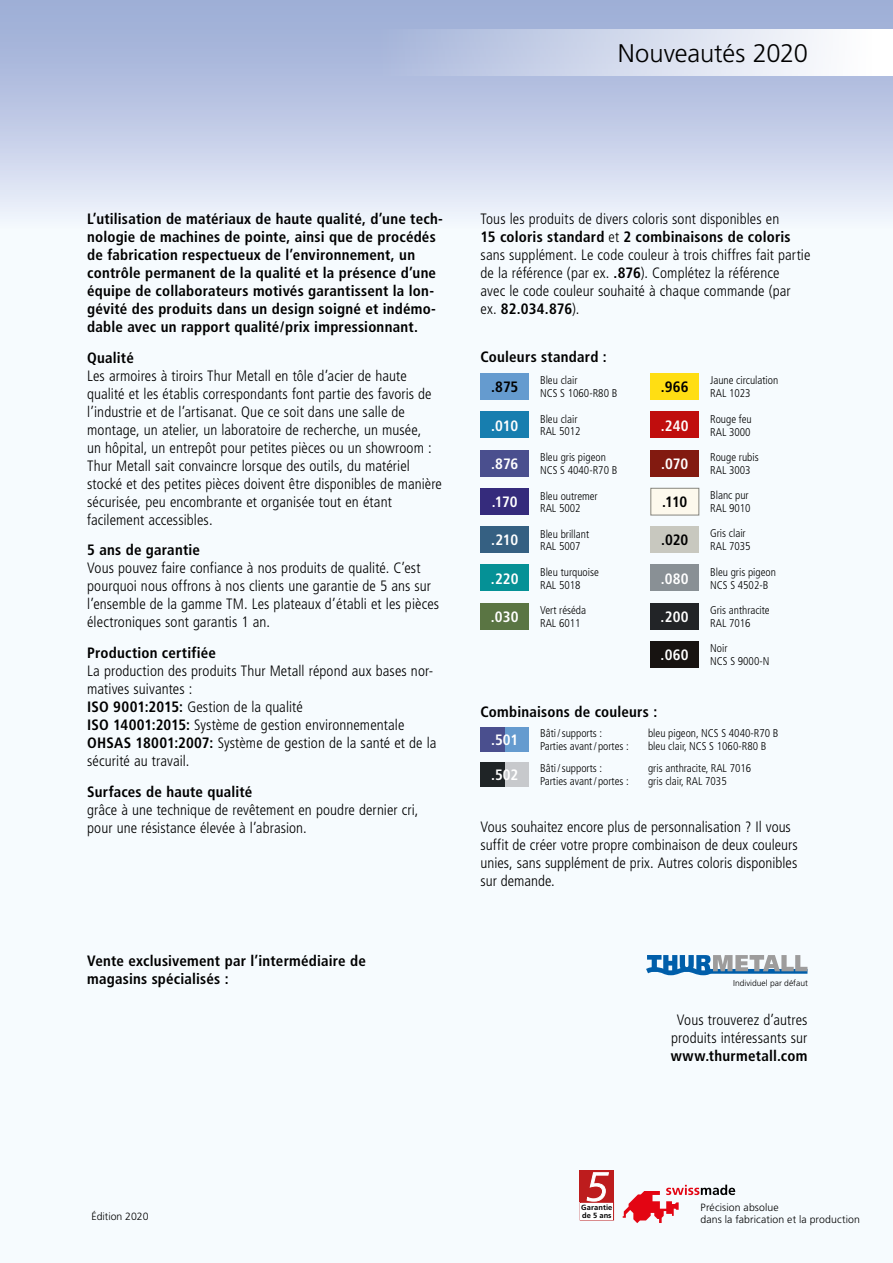
<style>
.page{position:relative;width:893px;height:1263px;background:#fff}
.page>*{position:absolute;margin:0;border:0;box-sizing:border-box;transform-origin:0 0}
.t1{font:300 25.5px "Frutiger LT Std";letter-spacing:-.005em;color:#000}
.t2{font:300 condensed 15px/18px "Frutiger LT Std";letter-spacing:.005em;color:#000}
.t3{font:700 condensed 15px/18px "Frutiger LT Std";letter-spacing:.015em;color:#000}
.t4{font:700 condensed 15px "Frutiger LT Std";color:#fff}
.t5{font:300 condensed 11.25px/12.8px "Frutiger LT Std";color:#000}
.t6{font:300 10.5px/12px "Frutiger LT Std";letter-spacing:.01em;color:#000}
.t7{font:300 8.55px "Frutiger LT Std";color:#000}
.t8{font:700 7.5px/7.5px "Frutiger LT Std";letter-spacing:.015em;color:#000}
.s1{font-weight:700}
</style>
<div class="page">
<svg style="left:0;top:0;width:893px;height:421px"></svg>
<div style="left:0;top:421px;width:893px;height:842px;background:#f0f9fe"></div>
<div style="left:366px;top:30px;width:527px;height:46px;background:linear-gradient(to right,#a7b5da,#fff)"></div>
<div style="left:580px;top:1170px;width:34px;height:32px;background:#bd1c1d"></div>
<svg style="left:586px;top:1172px;width:23px;height:30px"></svg>
<div style="left:580px;top:1202px;width:34px;height:18px;border:1px solid #bd1c1d"></div>
<div style="left:480px;top:373px;width:49px;height:27px;background:#659bcf"></div>
<div style="left:480px;top:450px;width:49px;height:26px;background:#4a4f8e"></div>
<div style="left:651px;top:411px;width:48px;height:27px;background:#c00d0d"></div>
<div style="left:651px;top:450px;width:48px;height:26px;background:#821a10"></div>
<div style="left:480px;top:488px;width:49px;height:27px;background:#352b7c"></div>
<div style="left:480px;top:526px;width:49px;height:27px;background:#356082"></div>
<div style="left:480px;top:411px;width:49px;height:27px;background:#177eaf"></div>
<div style="left:480px;top:564px;width:49px;height:27px;background:#059196"></div>
<div style="left:480px;top:603px;width:49px;height:27px;background:#5a7543"></div>
<div style="left:651px;top:564px;width:48px;height:27px;background:#899095"></div>
<div style="left:651px;top:603px;width:48px;height:27px;background:#222427"></div>
<div style="left:651px;top:373px;width:48px;height:27px;background:#ffde13"></div>
<div style="left:651px;top:526px;width:48px;height:27px;background:#c8c8bf"></div>
<div style="left:651px;top:488px;width:48px;height:27px;background:#fdf9ed"></div>
<div style="left:651px;top:488px;width:48px;height:27px;border:1px solid #87867f"></div>
<div style="left:651px;top:641px;width:48px;height:27px;background:#171311"></div>
<div style="left:505px;top:727px;width:24px;height:24px;background:#659bcf"></div>
<div style="left:480px;top:727px;width:25px;height:24px;background:#4a4f8e"></div>
<div style="left:505px;top:762px;width:24px;height:24px;background:#c7c9cc"></div>
<div style="left:480px;top:762px;width:25px;height:24px;background:#1f2426"></div>
<svg style="left:646px;top:955px;width:161px;height:20px"></svg>
<svg style="left:623px;top:1184px;width:112px;height:39px"></svg>
<div style="left:581px;top:1203px;width:32px;height:16px;background:#fff"></div>
<h1 class="t1" style="left:618px;top:38px;width:192px">Nouveautés 2020</h1>
<p class="t3" style="left:87px;top:210px;width:357px">L’utilisation de matériaux de haute qualité, d’une tech&shy;nologie de machines de pointe, ainsi que de procédés de fabrication respectueux de l’environnement, un contrôle permanent de la qualité et la présence d’une équipe de collaborateurs motivés garantissent la lon&shy;gévité des produits dans un design soigné et indémo&shy;dable avec un rapport qualité/prix impressionnant.</p>
<p class="t3" style="left:87px;top:348px;width:48px">Qualité</p>
<p class="t2" style="left:87px;top:367px;width:356px">Les armoires à tiroirs Thur Metall en tôle d’acier de haute qualité et les établis correspondants font partie des favoris de l’industrie et de l’artisanat. Que ce soit dans une salle de montage, un atelier, un laboratoire de recherche, un musée,<br>un hôpital, un entrepôt pour petites pièces ou un showroom :<br>Thur Metall sait convaincre lorsque des outils, du matériel stocké et des petites pièces doivent être disponibles de manière sécurisée, peu encombrante et organisée tout en étant facilement accessibles.</p>
<p class="t3" style="left:87px;top:541px;width:114px">5 ans de garantie</p>
<p class="t2" style="left:87px;top:559px;width:353px">Vous pouvez faire confiance à nos produits de qualité. C’est pourquoi nous offrons à nos clients une garantie de 5 ans sur l’ensemble de la gamme TM. Les plateaux d’établi et les pièces électroniques sont garantis 1 an.</p>
<p class="t3" style="left:87px;top:644px;width:130px">Production certifiée</p>
<p class="t2" style="left:87px;top:662px;width:351px">La production des produits Thur Metall répond aux bases nor&shy;matives suivantes :<br><span class="s1">ISO 9001:2015:</span> Gestion de la qualité<br><span class="s1">ISO 14001:2015:</span> Système de gestion environnementale <span class="s1">OHSAS 18001:2007:</span> Système de gestion de la santé et de la sécurité au travail.</p>
<p class="t3" style="left:87px;top:783px;width:167px">Surfaces de haute qualité</p>
<p class="t2" style="left:87px;top:801px;width:333px">grâce à une technique de revêtement en poudre dernier cri, pour une résistance élevée à l’abrasion.</p>
<p class="t3" style="left:87px;top:952px;width:280px">Vente exclusivement par l’intermédiaire de magasins spécialisés :</p>
<p class="t2" style="left:480px;top:210px;width:331px">Tous les produits de divers coloris sont disponibles en<br><span class="s1">15 coloris standard</span> et <span class="s1">2 combinaisons de coloris </span>sans supplément. Le code couleur à trois chiffres fait partie de la référence (par ex. <span class="s1">.876</span>). Complétez la référence<br>avec le code couleur souhaité à chaque commande (par ex. <span class="s1">82.034.876</span>).</p>
<p class="t3" style="left:480px;top:348px;width:128px">Couleurs standard :</p>
<p class="t5" style="left:540px;top:374px;width:79px">Bleu clair<br>NCS S 1060-R80 B</p>
<p class="t3" style="left:491px;top:378px;width:29px">.875</p>
<p class="t3" style="left:661px;top:378px;width:30px">.966</p>
<p class="t5" style="left:710px;top:374px;width:70px">Jaune circulation<br>RAL 1023</p>
<p class="t4" style="left:491px;top:416px;width:28px">.010</p>
<p class="t4" style="left:491px;top:455px;width:29px">.876</p>
<p class="t5" style="left:540px;top:413px;width:42px">Bleu clair<br>RAL 5012</p>
<p class="t5" style="left:540px;top:451px;width:79px">Bleu gris pigeon<br>NCS S 4040-R70 B</p>
<p class="t4" style="left:661px;top:416px;width:29px">.240</p>
<p class="t4" style="left:661px;top:455px;width:29px">.070</p>
<p class="t5" style="left:710px;top:413px;width:43px">Rouge feu<br>RAL 3000</p>
<p class="t5" style="left:710px;top:451px;width:50px">Rouge rubis<br>RAL 3003</p>
<p class="t4" style="left:492px;top:493px;width:27px">.170</p>
<p class="t4" style="left:491px;top:531px;width:29px">.210</p>
<p class="t5" style="left:540px;top:489px;width:59px">Bleu outremer<br>RAL 5002</p>
<p class="t5" style="left:540px;top:527px;width:51px">Bleu brillant<br>RAL 5007</p>
<p class="t3" style="left:662px;top:493px;width:27px">.110</p>
<p class="t3" style="left:661px;top:531px;width:29px">.020</p>
<p class="t5" style="left:710px;top:489px;width:42px">Blanc pur<br>RAL 9010</p>
<p class="t5" style="left:710px;top:527px;width:42px">Gris clair<br>RAL 7035</p>
<p class="t4" style="left:491px;top:569px;width:29px">.220</p>
<p class="t4" style="left:491px;top:608px;width:29px">.030</p>
<p class="t5" style="left:540px;top:566px;width:60px">Bleu turquoise<br>RAL 5018</p>
<p class="t5" style="left:540px;top:604px;width:48px">Vert réséda<br>RAL 6011</p>
<p class="t4" style="left:661px;top:569px;width:30px">.080</p>
<p class="t4" style="left:661px;top:608px;width:30px">.200</p>
<p class="t5" style="left:710px;top:566px;width:67px">Bleu gris pigeon<br>NCS S 4502-B</p>
<p class="t5" style="left:710px;top:604px;width:61px">Gris anthracite<br>RAL 7016</p>
<p class="t4" style="left:661px;top:646px;width:30px">.060</p>
<p class="t5" style="left:710px;top:642px;width:61px">Noir<br>NCS S 9000-N</p>
<p class="t3" style="left:480px;top:703px;width:178px">Combinaisons de couleurs :</p>
<p class="t4" style="left:491px;top:731px;width:29px">.501</p>
<p class="t4" style="left:491px;top:766px;width:29px">.502</p>
<p class="t5" style="left:540px;top:727px;width:64px">Bâti/supports :</p>
<p class="t5" style="left:648px;top:727px;width:132px">bleu pigeon, NCS S 4040-R70 B</p>
<p class="t5" style="left:540px;top:740px;width:90px">Parties avant/ portes :</p>
<p class="t5" style="left:648px;top:740px;width:120px">bleu clair, NCS S 1060-R80 B</p>
<p class="t5" style="left:540px;top:762px;width:64px">Bâti/supports :</p>
<p class="t5" style="left:648px;top:762px;width:105px">gris anthracite, RAL 7016</p>
<p class="t5" style="left:540px;top:775px;width:90px">Parties avant/ portes :</p>
<p class="t5" style="left:648px;top:775px;width:80px">gris clair, RAL 7035</p>
<p class="t2" style="left:480px;top:818px;width:319px">Vous souhaitez encore plus de personnalisation ? Il vous suffit de créer votre propre combinaison de deux couleurs unies, sans supplément de prix. Autres coloris disponibles sur demande.</p>
<p class="t7" style="left:733px;top:978px;width:76px">Individuel par défaut</p>
<p class="t2" style="left:671px;top:1011px;width:138px;text-align:center">Vous trouverez d’autres produits intéressants sur</p>
<p class="t3" style="left:671px;top:1047px;width:138px">www.thurmetall.com</p>
<p class="t6" style="left:91px;top:1211px;width:59px">Édition 2020</p>
<p class="t6" style="left:701px;top:1202px;width:161px">Précision absolue<br>dans la fabrication et la production</p>
<p class="t8" style="left:581px;top:1204px;width:33px">Garantie de 5 ans</p>
</div>
